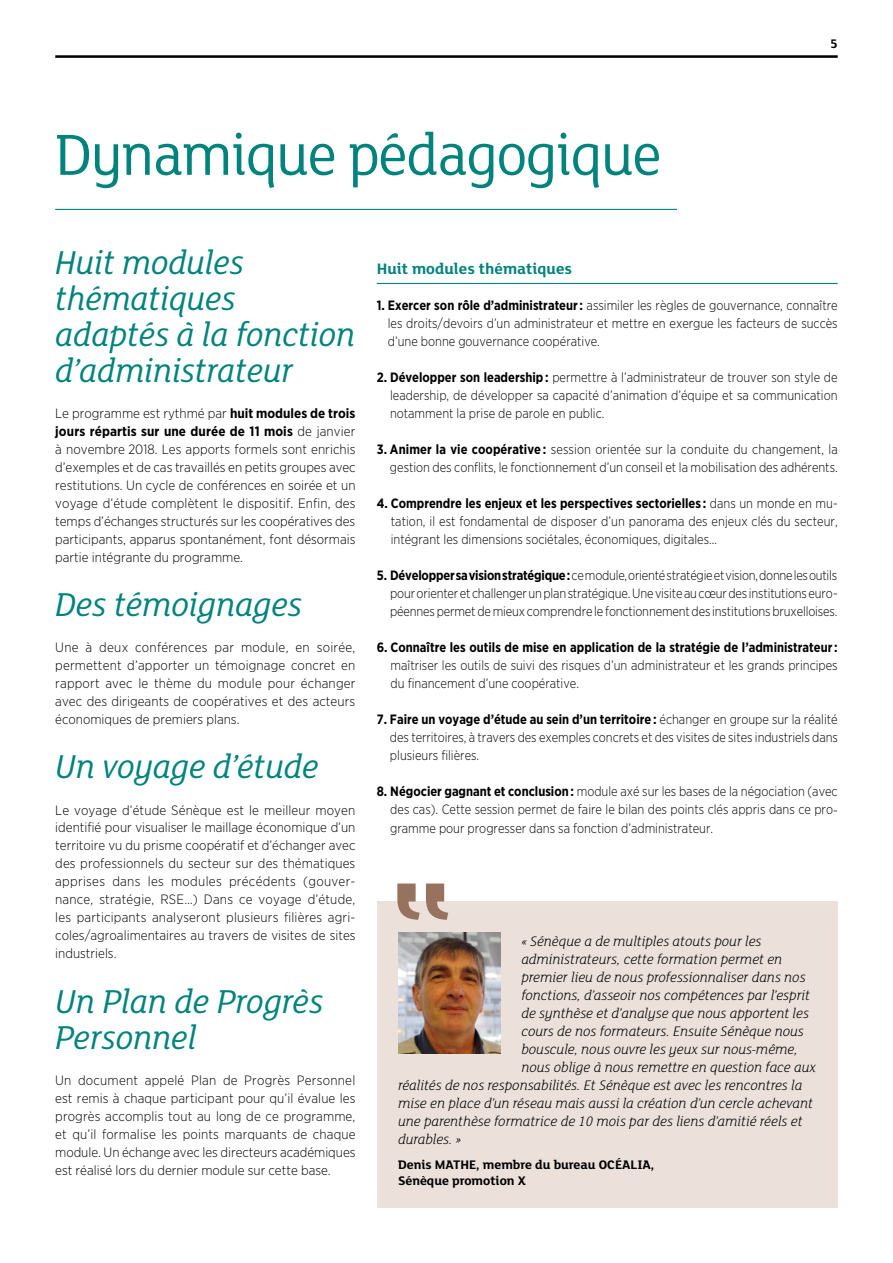
<style>
.page{position:relative;width:893px;height:1263px;background:#fff}
.page>*{position:absolute;margin:0;border:0;box-sizing:border-box;transform-origin:0 0}
.t1{font:63px "FS Lola";letter-spacing:-.02em;color:#00837d;scale:.95 1}
.t2{font:italic 36px/36px "FS Lola";color:#00837d;scale:.94 1}
.t3{font:italic 36px/36px "FS Lola";color:#00837d;scale:.95 1}
.t4{font:700 16.5px "FS Lola";color:#00837d}
.t5{font:italic 300 15px "FS Lola";color:#000}
.t6{font:300 13.5px/18px "Gotham Narrow";color:#000;text-align:justify;scale:.95 1}
.t7{font:300 13.5px/18px "Gotham Narrow";color:#000;text-align:justify}
.t8{font:700 13.5px "Gotham Narrow";color:#000;scale:.95 1}
.t9{font:700 13.5px/16.5px "FS Lola";color:#000}
.s1{font-weight:700}
</style>
<div class="page">
<hr style="left:55px;top:55px;width:783px;height:3px;background:#000">
<hr style="left:55px;top:209px;width:622px;height:1px;background:#00837d">
<hr style="left:377px;top:283px;width:461px;height:1px;background:#00837d">
<div style="left:377px;top:901px;width:461px;height:307px;background:#ebe0da"></div>
<img style="left:398px;top:932px;width:102px;height:122px">
<svg style="left:397px;top:883px;width:51px;height:37px"></svg>
<h1 class="t1" style="left:55px;top:113px;width:640px">Dynamique pédagogique</h1>
<p class="t9" style="left:830px;top:35px;width:9px">5</p>
<h2 class="t2" style="left:55px;top:243px;width:320px">Huit modules thématiques adaptés à la fonction d’administrateur</h2>
<p class="t7" style="left:55px;top:404px;width:302px">Le programme est rythmé par <span class="s1">huit modules de trois jours répartis sur une durée de 11 mois</span> de janvier à novembre 2018. Les apports formels sont enrichis d’exemples et de cas travaillés en petits groupes avec restitutions. Un cycle de conférences en soirée et un voyage d’étude complètent le dispositif. Enfin, des temps d’échanges structurés sur les coopératives des participants, apparus spontanément, font désormais partie intégrante du programme.</p>
<h2 class="t3" style="left:55px;top:585px;width:261px">Des témoignages</h2>
<p class="t7" style="left:55px;top:638px;width:302px">Une à deux conférences par module, en soirée, permettent d’apporter un témoignage concret en rapport avec le thème du module pour échanger avec des dirigeants de coopératives et des acteurs économiques de premiers plans.</p>
<h2 class="t3" style="left:55px;top:747px;width:279px">Un voyage d’étude</h2>
<p class="t7" style="left:55px;top:800px;width:302px">Le voyage d’étude Sénèque est le meilleur moyen identifié pour visualiser le maillage économique d’un territoire vu du prisme coopératif et d’échanger avec des professionnels du secteur sur des thématiques apprises dans les modules précédents (gouver&shy;nance, stratégie, RSE…) Dans ce voyage d’étude, les participants analyseront plusieurs filières agri&shy;coles/agroalimentaires au travers de visites de sites industriels.</p>
<h2 class="t3" style="left:55px;top:981px;width:284px">Un Plan de Progrès<br>Personnel</h2>
<p class="t7" style="left:55px;top:1070px;width:302px">Un document appelé Plan de Progrès Personnel est remis à chaque participant pour qu’il évalue les progrès accomplis tout au long de ce programme, et qu’il formalise les points marquants de chaque module. Un échange avec les directeurs académiques est réalisé lors du dernier module sur cette base.</p>
<p class="t4" style="left:377px;top:258px;width:197px">Huit modules thématiques</p>
<p class="t6" style="left:388px;top:296px;width:475px;text-indent:-11px"><span class="s1">1. Exercer son rôle d’administrateur :</span> assimiler les règles de gouvernance, connaître les droits/devoirs d’un administrateur et mettre en exergue les facteurs de succès d’une bonne gouvernance coopérative.</p>
<p class="t6" style="left:390px;top:368px;width:473px;text-indent:-13px"><span class="s1">2. Développer son leadership :</span> permettre à l’administrateur de trouver son style de leadership, de développer sa capacité d’animation d’équipe et sa communication notamment la prise de parole en public.</p>
<p class="t6" style="left:377px;top:440px;width:487px;text-align:right"><span class="s1">3. Animer la vie coopérative :</span> session orientée sur la conduite du changement, la gestion des conflits, le fonctionnement d’un conseil et la mobilisation des adhérents.</p>
<p class="t6" style="left:391px;top:494px;width:472px;text-indent:-14px"><span class="s1">4. Comprendre les enjeux et les perspectives sectorielles :</span> dans un monde en mu&shy;tation, il est fondamental de disposer d’un panorama des enjeux clés du secteur, intégrant les dimensions sociétales, économiques, digitales…</p>
<p class="t6" style="left:390px;top:566px;width:473px;text-indent:-13px"><span class="s1">5. Développer sa vision stratégique :</span> ce module, orienté stratégie et vision, donne les outils pour orienter et challenger un plan stratégique. Une visite au cœur des institutions euro&shy;péennes permet de mieux comprendre le fonctionnement des institutions bruxelloises.</p>
<p class="t8" style="left:377px;top:639px;width:487px">6. Connaître les outils de mise en application de la stratégie de l’administrateur :</p>
<p class="t6" style="left:391px;top:656px;width:472px">maîtriser les outils de suivi des risques d’un administrateur et les grands principes du financement d’une coopérative.</p>
<p class="t6" style="left:390px;top:710px;width:473px;text-indent:-13px"><span class="s1">7. Faire un voyage d’étude au sein d’un territoire :</span> échanger en groupe sur la réalité des territoires, à travers des exemples concrets et des visites de sites industriels dans plusieurs filières.</p>
<p class="t6" style="left:390px;top:782px;width:472px;text-indent:-14px"><span class="s1">8. Négocier gagnant et conclusion :</span> module axé sur les bases de la négociation (avec des cas). Cette session permet de faire le bilan des points clés appris dans ce pro&shy;gramme pour progresser dans sa fonction d’administrateur.</p>
<p class="t5" style="left:521px;top:931px;width:242px">« Sénèque a de multiples atouts pour les</p>
<p class="t5" style="left:521px;top:949px;width:262px">administrateurs, cette formation permet en</p>
<p class="t5" style="left:521px;top:967px;width:286px">premier lieu de nous professionnaliser dans nos</p>
<p class="t5" style="left:521px;top:985px;width:290px">fonctions, d’asseoir nos compétences par l’esprit</p>
<p class="t5" style="left:521px;top:1003px;width:289px">de synthèse et d’analyse que nous apportent les</p>
<p class="t5" style="left:521px;top:1021px;width:284px">cours de nos formateurs. Ensuite Sénèque nous</p>
<p class="t5" style="left:521px;top:1039px;width:278px">bouscule, nous ouvre les yeux sur nous-même,</p>
<p class="t5" style="left:521px;top:1057px;width:296px">nous oblige à nous remettre en question face aux</p>
<p class="t5" style="left:398px;top:1075px;width:406px">réalités de nos responsabilités. Et Sénèque est avec les rencontres la</p>
<p class="t5" style="left:398px;top:1093px;width:416px">mise en place d’un réseau mais aussi la création d’un cercle achevant</p>
<p class="t5" style="left:398px;top:1111px;width:406px">une parenthèse formatrice de 10 mois par des liens d’amitié réels et</p>
<p class="t5" style="left:398px;top:1129px;width:65px">durables. »</p>
<p class="t9" style="left:398px;top:1155px;width:258px">Denis MATHE, membre du bureau OCÉALIA,<br>Sénèque promotion X</p>
</div>
